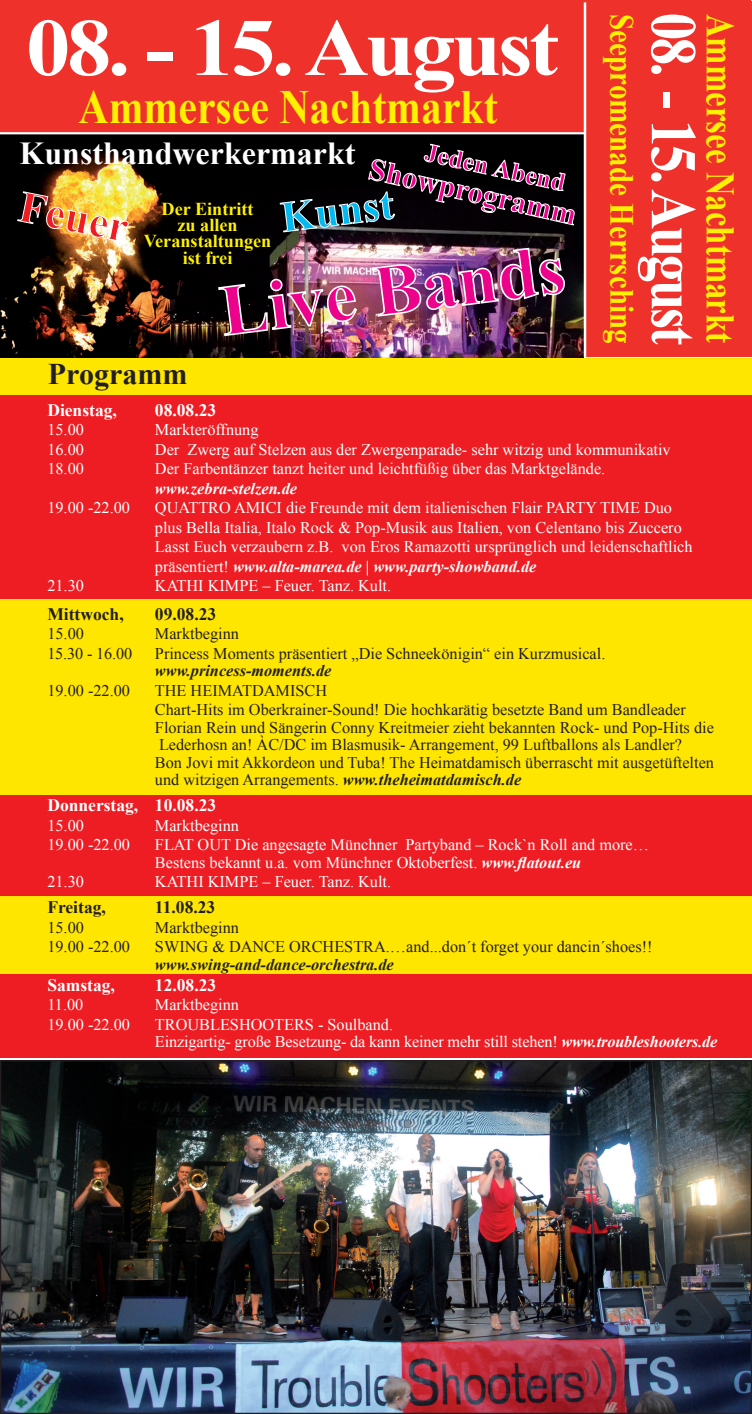
<style>
.page{position:relative;width:752px;height:1414px;background:#fff}
.page>*{position:absolute;margin:0;border:0;box-sizing:border-box;transform-origin:0 0}
.t1{font:700 81.5px "Times New Roman";letter-spacing:-.04em;color:#fff;scale:1.09 1}
.t2{font:700 72.12px "Times New Roman";color:#ed028c}
.t3{font:700 64.88px "Times New Roman";letter-spacing:-.05em;color:#fff;scale:.86 1}
.t4{font:700 47.62px "Times New Roman";color:#fff101;scale:.88 1}
.t5{font:700 44.25px "Times New Roman";color:#ee1d23}
.t6{font:700 43.38px "Times New Roman";color:#00baf1}
.t7{font:700 40.12px "Times New Roman";color:#fff101;scale:.82 1}
.t8{font:700 33.75px "Times New Roman";color:#fff101;scale:.86 1}
.t9{font:700 32px "Times New Roman";color:#fff}
.t10{font:700 30.62px "Times New Roman";color:#ed028c}
.t11{font:700 30px "Times New Roman";color:#231f20}
.t12{font:700 25.88px "Times New Roman";color:#ed028c}
.t13{font:700 18.12px/16.2px "Times New Roman";color:#fff101;text-align:center}
.t14{font:700 17.5px "Times New Roman";color:#fff}
.t15{font:700 17.5px "Times New Roman";color:#231f20}
.t16{font:16.25px/19.5px "Times New Roman";color:#fff}
.t17{font:16.25px/17.5px "Times New Roman";color:#231f20}
.t18{font:italic 700 16.25px "Times New Roman";color:#231f20}
.t19{font:italic 700 16.25px "Times New Roman";color:#fff}
.s1{font-weight:700;font-style:italic}
</style>
<div class="page">
<img style="left:1px;top:134px;width:582px;height:224px">
<div style="left:1px;top:1px;width:749px;height:132px;background:#ee312b"></div>
<div style="left:584px;top:1px;width:167px;height:356px;background:#ee312b"></div>
<hr style="left:1px;top:132px;width:584px;height:2px;background:#fff">
<hr style="left:583px;top:2px;width:3px;height:355px;background:#fff">
<img style="left:17px;top:191px;width:112px;height:51px">
<img style="left:217px;top:278px;width:141px;height:59px">
<img style="left:370px;top:247px;width:196px;height:71px">
<svg style="left:279px;top:144px;width:295px;height:89px"></svg>
<img style="left:2px;top:1062px;width:747px;height:350px">
<div style="left:1px;top:394px;width:750px;height:207px;background:#ee1d23"></div>
<div style="left:1px;top:599px;width:750px;height:208px;background:#ffe601"></div>
<div style="left:1px;top:795px;width:750px;height:101px;background:#ee1d23"></div>
<div style="left:0;top:896px;width:751px;height:78px;background:#ffe601"></div>
<div style="left:0;top:974px;width:751px;height:84px;background:#ee1d23"></div>
<div style="left:0;top:358px;width:751px;height:36px;background:#ffe601"></div>
<h1 class="t1" style="left:26px;top:-9px;width:490px">08. - 15. August</h1>
<h3 class="t4" style="left:78px;top:74px;width:477px">Ammersee Nachtmarkt</h3>
<h3 class="t9" style="left:20px;top:131px;width:337px">Kunsthandwerkermarkt</h3>
<p class="t13" style="left:144px;top:200px;width:129px">Der Eintritt<br>zu allen<br>Veranstaltungen ist frei</p>
<h3 class="t12" style="left:428px;top:135px;width:145px;rotate:12deg">Jeden Abend</h3>
<h3 class="t10" style="left:374px;top:147px;width:213px;rotate:13deg">Showprogramm</h3>
<h3 class="t5" style="left:25px;top:176px;width:112px;rotate:11deg">Feuer</h3>
<h3 class="t6" style="left:277px;top:188px;width:115px;rotate:-7deg">Kunst</h3>
<h2 class="t2" style="left:214px;top:261px;width:348px;rotate:-7deg">Live Bands</h2>
<h3 class="t11" style="left:48px;top:353px;width:141px">Programm</h3>
<h3 class="t8" style="left:644px;top:14px;width:384px;rotate:90deg">Seepromenade Herrsching</h3>
<h3 class="t7" style="left:747px;top:14px;width:403px;rotate:90deg">Ammersee Nachtmarkt</h3>
<h3 class="t3" style="left:718px;top:13px;width:388px;rotate:90deg">08. - 15. August</h3>
<p class="t14" style="left:47px;top:398px;width:71px">Dienstag,</p>
<p class="t14" style="left:155px;top:398px;width:63px">08.08.23</p>
<p class="t16" style="left:47px;top:420px;width:38px">15.00</p>
<p class="t16" style="left:155px;top:420px;width:105px">Markteröffnung</p>
<p class="t16" style="left:47px;top:439px;width:38px">16.00</p>
<p class="t16" style="left:155px;top:439px;width:517px">Der Zwerg auf Stelzen aus der Zwergenparade- sehr witzig und kommunikativ</p>
<p class="t16" style="left:47px;top:459px;width:38px">18.00</p>
<p class="t16" style="left:155px;top:459px;width:451px">Der Farbentänzer tanzt heiter und leichtfüßig über das Marktgelände.</p>
<p class="t19" style="left:155px;top:477px;width:144px">www.zebra-stelzen.de</p>
<p class="t16" style="left:47px;top:498px;width:84px">19.00 -22.00</p>
<p class="t16" style="left:155px;top:498px;width:539px">QUATTRO AMICI die Freunde mit dem italienischen Flair PARTY TIME Duo plus Bella Italia, Italo Rock &amp; Pop-Musik aus Italien, von Celentano bis Zuccero Lasst Euch verzaubern z.B. von Eros Ramazotti ursprünglich und leidenschaftlich präsentiert! <span class="s1">www.alta-marea.de | www.party-showband.de</span></p>
<p class="t16" style="left:47px;top:576px;width:38px">21.30</p>
<p class="t16" style="left:155px;top:576px;width:237px">KATHI KIMPE – Feuer. Tanz. Kult.</p>
<p class="t15" style="left:47px;top:602px;width:78px">Mittwoch,</p>
<p class="t15" style="left:155px;top:602px;width:63px">09.08.23</p>
<p class="t17" style="left:47px;top:625px;width:38px">15.00</p>
<p class="t17" style="left:155px;top:625px;width:85px">Marktbeginn</p>
<p class="t17" style="left:47px;top:644px;width:86px">15.30 - 16.00</p>
<p class="t17" style="left:155px;top:644px;width:451px">Princess Moments präsentiert „Die Schneekönigin“ ein Kurzmusical.</p>
<p class="t18" style="left:155px;top:660px;width:178px">www.princess-moments.de</p>
<p class="t17" style="left:47px;top:681px;width:84px">19.00 -22.00</p>
<p class="t17" style="left:155px;top:680px;width:532px;line-height:19.5px">THE HEIMATDAMISCH<br>Chart-Hits im Oberkrainer-Sound! Die hochkarätig besetzte Band um Bandleader</p>
<p class="t17" style="left:155px;top:718px;width:560px">Florian Rein und Sängerin Conny Kreitmeier zieht bekannten Rock- und Pop-Hits die Lederhosn an! ÀC/DC im Blasmusik- Arrangement, 99 Luftballons als Landler?<br>Bon Jovi mit Akkordeon und Tuba! The Heimatdamisch überrascht mit ausgetüftelten und witzigen Arrangements. <span class="s1">www.theheimatdamisch.de</span></p>
<p class="t14" style="left:47px;top:793px;width:170px">Donnerstag, 10.08.23</p>
<p class="t16" style="left:47px;top:815px;width:38px">15.00</p>
<p class="t16" style="left:155px;top:815px;width:85px">Marktbeginn</p>
<p class="t16" style="left:47px;top:835px;width:84px">19.00 -22.00</p>
<p class="t16" style="left:155px;top:836px;width:495px;line-height:17.5px">FLAT OUT Die angesagte Münchner Partyband – Rock`n Roll and more…<br>Bestens bekannt u.a. vom Münchner Oktoberfest. <span class="s1">www.flatout.eu</span></p>
<p class="t16" style="left:47px;top:872px;width:38px">21.30</p>
<p class="t16" style="left:155px;top:872px;width:237px">KATHI KIMPE – Feuer. Tanz. Kult.</p>
<p class="t15" style="left:47px;top:895px;width:60px">Freitag,</p>
<p class="t15" style="left:155px;top:895px;width:62px">11.08.23</p>
<p class="t17" style="left:47px;top:918px;width:38px">15.00</p>
<p class="t17" style="left:155px;top:918px;width:85px">Marktbeginn</p>
<p class="t17" style="left:47px;top:938px;width:84px">19.00 -22.00</p>
<p class="t17" style="left:155px;top:938px;width:499px">SWING &amp; DANCE ORCHESTRA.…and...don´t forget your dancin´shoes!!</p>
<p class="t18" style="left:155px;top:953px;width:240px">www.swing-and-dance-orchestra.de</p>
<p class="t14" style="left:47px;top:973px;width:69px">Samstag,</p>
<p class="t14" style="left:155px;top:973px;width:63px">12.08.23</p>
<p class="t16" style="left:47px;top:995px;width:37px">11.00</p>
<p class="t16" style="left:155px;top:995px;width:85px">Marktbeginn</p>
<p class="t16" style="left:47px;top:1014px;width:84px">19.00 -22.00</p>
<p class="t16" style="left:155px;top:1015px;width:563px;line-height:17.5px">TROUBLESHOOTERS - Soulband.<br>Einzigartig- große Besetzung- da kann keiner mehr still stehen! <span class="s1">www.troubleshooters.de</span></p>
</div>
